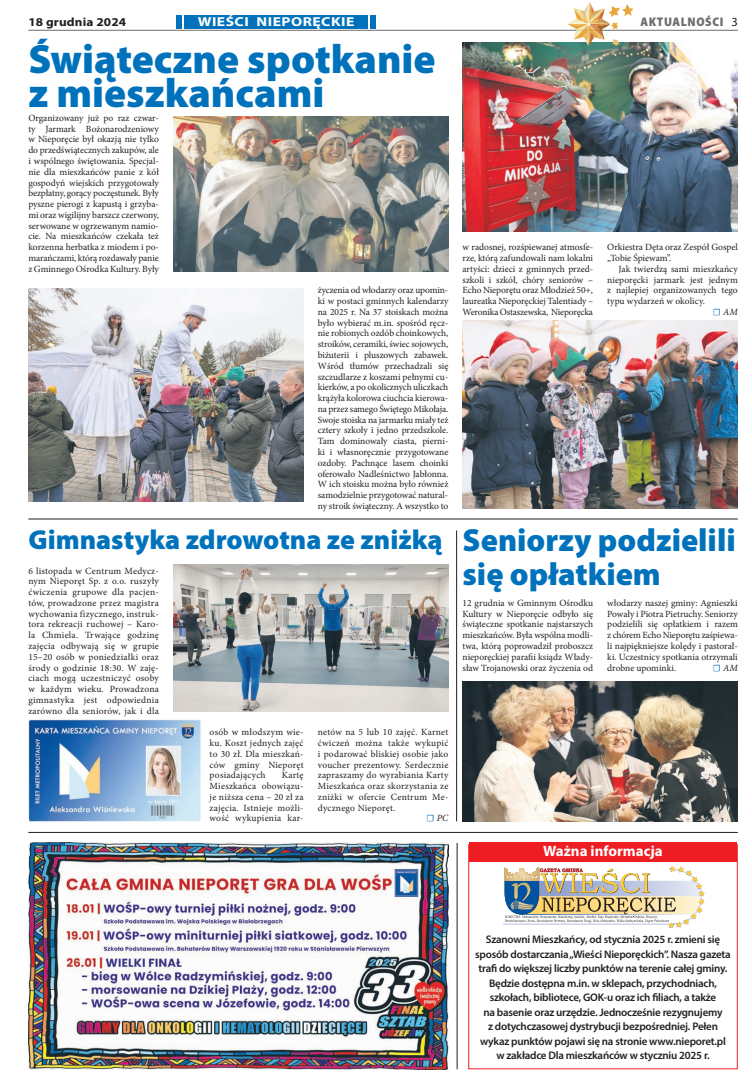
<style>
.page{position:relative;width:752px;height:1092px;background:#fff}
.page>*{position:absolute;margin:0;border:0;box-sizing:border-box;transform-origin:0 0}
.t1{font:900 41px/34px "Myriad Pro";color:#0072bc}
.t2{font:900 32px/34px "Myriad Pro";color:#0072bc}
.t3{font:900 27.5px "Myriad Pro";color:#0072bc}
.t4{font:700 15px "Myriad Pro";color:#fff}
.t5{font:700 13px "Myriad Pro";letter-spacing:.03em;color:#fff;scale:1.2 1}
.t6{font:900 semi-condensed 12.5px "Myriad Pro";letter-spacing:.05em;color:#6c6d70}
.t7{font:700 12px "Myriad Pro";letter-spacing:.01em;color:#231f20;scale:1.1 1}
.t8{font:600 11px/14.5px "Myriad Pro";letter-spacing:-.02em;color:#231f20;text-align:center}
.t9{font:9.5px/10.8px "Minion Pro";letter-spacing:.005em;color:#231f20;text-align:justify}
.t10{font:9.5px "Minion Pro";letter-spacing:.025em;color:#231f20}
.t11{font:italic 9.5px "Minion Pro";color:#231f20}
.s1{font-weight:400;font-stretch:normal;color:#231f20}
.s2{font-style:normal;color:#0072bc}
</style>
<div class="page">
<div style="left:370px;top:15px;width:6px;height:13px;background:#0072bc"></div>
<hr style="left:28px;top:30px;width:709px;height:1px;background:#6c6d70">
<div style="left:175px;top:15px;width:6px;height:13px;background:#0072bc"></div>
<div style="left:184px;top:15px;width:183px;height:13px;background:#0072bc"></div>
<img style="left:462px;top:43px;width:275px;height:188px">
<svg style="left:567px;top:2px;width:66px;height:44px"></svg>
<hr style="left:28px;top:518px;width:709px;height:1px;background:#231f20">
<hr style="left:28px;top:832px;width:709px;height:1px;background:#231f20">
<img style="left:173px;top:564px;width:275px;height:147px">
<img style="left:28px;top:718px;width:173px;height:103px">
<hr style="left:456px;top:530px;width:1px;height:291px;background:#231f20">
<hr style="left:456px;top:842px;width:1px;height:227px;background:#231f20">
<img style="left:462px;top:681px;width:275px;height:140px">
<img style="left:28px;top:289px;width:275px;height:213px">
<img style="left:462px;top:320px;width:275px;height:189px">
<img style="left:173px;top:116px;width:275px;height:156px">
<img style="left:28px;top:842px;width:420px;height:227px">
<div style="left:469px;top:842px;width:267px;height:19px;background:#ee1d23"></div>
<div style="left:468px;top:844px;width:269px;height:225px;border:1px solid #ee1d23"></div>
<img style="left:503px;top:866px;width:201px;height:62px">
<p class="t7" style="left:28px;top:14px;width:90px">18 grudnia 2024</p>
<h3 class="t5" style="left:197px;top:13px;width:132px">WIEŚCI NIEPORĘCKIE</h3>
<h3 class="t6" style="left:640px;top:14px;width:99px">AKTUALNOŚCI <span class="s1">3</span></h3>
<h1 class="t1" style="left:28px;top:41px;width:408px">Świąteczne spotkanie z mieszkańcami</h1>
<p class="t9" style="left:28px;top:112px;width:132px">Organizowany już po raz czwar&shy;ty Jarmark Bożonarodzeniowy w Nieporęcie był okazją nie tylko do przedświątecznych zakupów, ale i wspólnego świętowania. Specjal&shy;nie dla mieszkańców panie z kół gospodyń wiejskich przygotowały bezpłatny, gorący poczęstunek. Były pyszne pierogi z kapustą i grzyba&shy;mi oraz wigilijny barszcz czerwony, serwowane w ogrzewanym namio&shy;cie. Na mieszkańców czekała też korzenna herbatka z miodem i po&shy;marańczami, którą rozdawały panie z Gminnego Ośrodka Kultury. Były</p>
<p class="t9" style="left:317px;top:285px;width:132px">życzenia od włodarzy oraz upomin&shy;ki w postaci gminnych kalendarzy na 2025 r. Na 37 stoiskach można było wybierać m.in. spośród ręcz&shy;nie robionych ozdób choinkowych, stroików, ceramiki, świec sojowych, biżuterii i pluszowych zabawek.<br>Wśród tłumów przechadzali się szczudlarze z koszami pełnymi cu&shy;kierków, a po okolicznych uliczkach krążyła kolorowa ciuchcia kierowa&shy;na przez samego Świętego Mikołaja.<br>Swoje stoiska na jarmarku miały też cztery szkoły i jedno przedszkole.<br>Tam dominowały ciasta, pierni&shy;ki i własnoręcznie przygotowane ozdoby. Pachnące lasem choinki oferowało Nadleśnictwo Jabłonna.<br>W ich stoisku można było również samodzielnie przygotować natural&shy;ny stroik świąteczny. A wszystko to</p>
<h3 class="t3" style="left:28px;top:521px;width:415px">Gimnastyka zdrowotna ze zniżką</h3>
<p class="t9" style="left:28px;top:565px;width:132px">6 listopada w Centrum Medycz&shy;nym Nieporęt Sp. z o.o. ruszyły ćwiczenia grupowe dla pacjen&shy;tów, prowadzone przez magistra wychowania fizycznego, instruk&shy;tora rekreacji ruchowej – Karo&shy;la Chmiela. Trwające godzinę zajęcia odbywają się w grupie 15–20 osób w poniedziałki oraz środy o godzinie 18:30. W zaję&shy;ciach mogą uczestniczyć osoby w każdym wieku. Prowadzona gimnastyka jest odpowiednia zarówno dla seniorów, jak i dla</p>
<p class="t9" style="left:209px;top:726px;width:95px">osób w młodszym wie&shy;ku. Koszt jednych zajęć to 30 zł. Dla mieszkań&shy;ców gminy Nieporęt posiadających</p>
<p class="t9" style="left:317px;top:726px;width:132px">netów na 5 lub 10 zajęć. Karnet</p>
<p class="t10" style="left:317px;top:736px;width:132px">ćwiczeń można także wykupić</p>
<p class="t10" style="left:317px;top:747px;width:132px">i podarować bliskiej osobie jako</p>
<p class="t10" style="left:317px;top:758px;width:132px">voucher prezentowy. Serdecznie</p>
<p class="t10" style="left:317px;top:768px;width:132px">zapraszamy do wyrabiania Karty</p>
<p class="t10" style="left:317px;top:779px;width:132px">Mieszkańca oraz skorzystania ze</p>
<p class="t10" style="left:317px;top:790px;width:132px">zniżki w ofercie Centrum Me-</p>
<p class="t9" style="left:317px;top:802px;width:79px">dycznego Nieporęt.</p>
<p class="t11" style="left:426px;top:811px;width:23px"><span class="s2">☐</span> PC</p>
<p class="t9" style="left:209px;top:769px;width:95px;text-indent:72px">Kartę Mieszkańca obowiązu&shy;je niższa cena – 20 zł za zajęcia. Istnieje możli&shy;wość wykupienia kar-</p>
<p class="t9" style="left:462px;top:242px;width:132px">w radosnej, rozśpiewanej atmosfe&shy;rze, którą zafundowali nam lokalni artyści: dzieci z gminnych przed&shy;szkoli i szkół, chóry seniorów – Echo Nieporętu oraz Młodzież 50+, laureatka Nieporęckiej Talentiady – Weronika Ostaszewska, Nieporęcka</p>
<p class="t9" style="left:607px;top:242px;width:132px">Orkiestra Dęta oraz Zespół Gospel „Tobie Śpiewam”.</p>
<p class="t9" style="left:618px;top:263px;width:121px">Jak twierdzą sami mieszkańcy</p>
<p class="t9" style="left:607px;top:274px;width:132px">nieporęcki jarmark jest jednym</p>
<p class="t9" style="left:607px;top:285px;width:132px">z najlepiej organizowanych tego</p>
<p class="t9" style="left:607px;top:296px;width:99px">typu wydarzeń w okolicy.</p>
<p class="t11" style="left:712px;top:305px;width:27px"><span class="s2">☐</span> AM</p>
<h2 class="t2" style="left:462px;top:521px;width:274px">Seniorzy podzielili się opłatkiem</h2>
<p class="t9" style="left:462px;top:597px;width:132px">12 grudnia w Gminnym Ośrodku Kultury w Nieporęcie odbyło się świąteczne spotkanie najstarszych mieszkańców. Była wspólna modli&shy;twa, którą poprowadził proboszcz nieporęckiej parafii ksiądz Włady&shy;sław Trojanowski oraz życzenia od</p>
<p class="t9" style="left:607px;top:597px;width:132px">włodarzy naszej gminy: Agnieszki Powały i Piotra Pietruchy. Seniorzy podzielili się opłatkiem i razem z chórem Echo Nieporętu zaśpiewa&shy;li najpiękniejsze kolędy i pastorał&shy;ki. Uczestnicy spotkania otrzymali drobne upominki.</p>
<p class="t11" style="left:712px;top:661px;width:26px"><span class="s2">☐</span> AM</p>
<h3 class="t4" style="left:543px;top:841px;width:121px">Ważna informacja</h3>
<p class="t8" style="left:475px;top:931px;width:257px">Szanowni Mieszkańcy, od stycznia 2025 r. zmieni się sposób dostarczania „Wieści Nieporęckich”. Nasza gazeta trafi do większej liczby punktów na terenie całej gminy.<br>Będzie dostępna m.in. w sklepach, przychodniach, szkołach, bibliotece, GOK-u oraz ich filiach, a także<br>na basenie oraz urzędzie. Jednocześnie rezygnujemy<br>z dotychczasowej dystrybucji bezpośredniej. Pełen wykaz punktów pojawi się na stronie www.nieporet.pl w zakładce Dla mieszkańców w styczniu 2025 r.</p>
</div>
